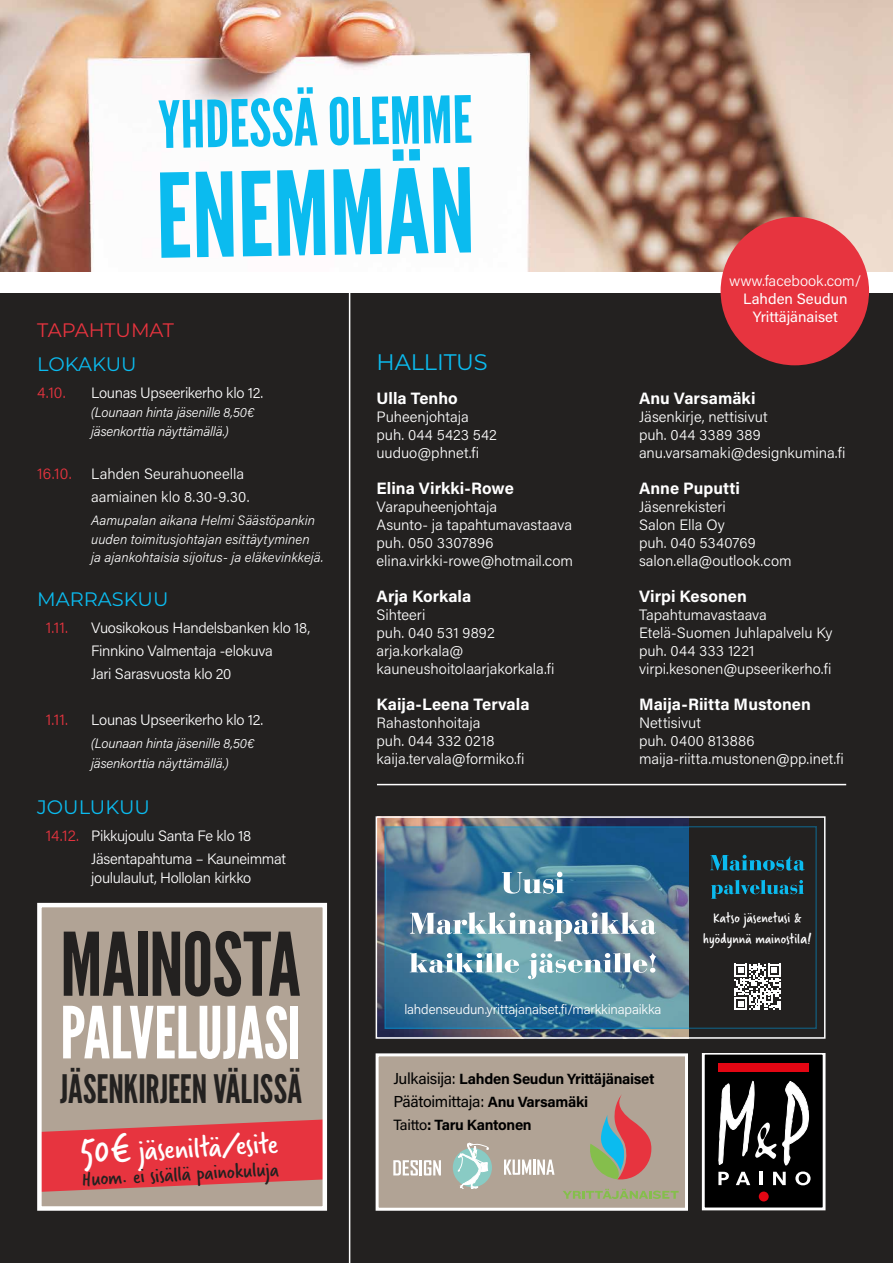
<style>
.page{position:relative;width:893px;height:1263px;background:#fff}
.page>*{position:absolute;margin:0;border:0;box-sizing:border-box;transform-origin:0 0}
.t1{font:87.3px "League Gothic";letter-spacing:-.005em;color:#232120}
.t2{font:71.55px "League Gothic";letter-spacing:-.005em;color:#fff}
.t3{font:39.15px "League Gothic";color:#232120}
.t4{font:31.35px "Verveine";color:#fff}
.t5{font:22.5px "Montserrat";letter-spacing:-.005em;color:#0bbbef}
.t6{font:21.9px "Verveine";color:#232120}
.t7{font:19.5px "Montserrat";color:#0bbbef}
.t8{font:19.5px "Montserrat";color:#e7343f}
.t9{font:700 16.5px "Acumin Pro";color:#fff}
.t10{font:15.9px "Acumin Pro";letter-spacing:-.025em;color:#000}
.t11{font:300 15.75px "Acumin Pro";color:#e7343f}
.t12{font:300 15px/18px "Acumin Pro";letter-spacing:-.005em;color:#fff}
.t13{font:15px/21px "Verveine";letter-spacing:.005em;color:#fff;text-align:center}
.t14{font:300 15px "Acumin Pro";letter-spacing:-.025em;color:#fff}
.t15{font:15px/18px "Acumin Pro";color:#fff;text-align:center}
.t16{font:700 14.85px "Acumin Pro";letter-spacing:-.02em;color:#000}
.t17{font:italic 300 13.5px/19.2px "Acumin Pro";color:#fff}
.t18{font:300 13.5px "Acumin Pro";letter-spacing:-.01em;color:#fff}
.s1{font-size:15.75px;color:#e7343f}
.s2{font-size:70.95px}
.s3{font-size:39.75px}
.s4{font-size:16.5px}
.s5{font-weight:400;font-size:15.9px}
.s6{font-weight:700;font-size:14.85px}
.s7{font-weight:400}
</style>
<div class="page">
<img style="left:0;top:0;width:893px;height:272px">
<svg style="left:158px;top:87px;width:313px;height:171px"></svg>
<div style="left:0;top:287px;width:893px;height:976px;background:#232120"></div>
<div style="left:0;top:272px;width:893px;height:21px;background:#fff"></div>
<svg style="left:37px;top:293px;width:313px;height:970px"></svg>
<div style="left:721px;top:217px;width:148px;height:148px;background:#e7343f;border-radius:50%"></div>
<div style="left:39px;top:905px;width:286px;height:303px;background:#b1a395"></div>
<svg style="left:42px;top:1119px;width:280px;height:73px"></svg>
<div style="left:37px;top:903px;width:290px;height:308px;border:4px solid #fff"></div>
<hr style="left:377px;top:784px;width:469px;height:1px;background:#fff">
<div style="left:376px;top:1053px;width:312px;height:158px;background:#b1a395;border:3px solid #fff"></div>
<svg style="left:702px;top:1053px;width:123px;height:157px"></svg>
<svg style="left:563px;top:1189px;width:116px;height:10px"></svg>
<svg style="left:590px;top:1095px;width:61px;height:85px"></svg>
<div style="left:453px;top:1148px;width:39px;height:39px;background:#89cbc4;border-radius:50%"></div>
<svg style="left:458px;top:1143px;width:30px;height:46px"></svg>
<svg style="left:393px;top:1160px;width:48px;height:15px"></svg>
<svg style="left:504px;top:1159px;width:50px;height:16px"></svg>
<img style="left:379px;top:819px;width:310px;height:217px">
<svg style="left:387px;top:829px;width:302px;height:197px"></svg>
<svg style="left:410px;top:953px;width:246px;height:26px"></svg>
<svg style="left:410px;top:912px;width:246px;height:29px"></svg>
<svg style="left:502px;top:872px;width:62px;height:22px"></svg>
<div style="left:376px;top:816px;width:449px;height:223px;border:2px solid #fff"></div>
<svg style="left:711px;top:880px;width:93px;height:19px"></svg>
<svg style="left:710px;top:855px;width:95px;height:16px"></svg>
<svg style="left:734px;top:964px;width:47px;height:46px"></svg>
<h3 class="t8" style="left:37px;top:316px;width:138px">TAPAHTUMAT</h3>
<h3 class="t7" style="left:37px;top:350px;width:101px">LOKAKUU</h3>
<p class="t11" style="left:37px;top:382px;width:30px">4.10.</p>
<p class="t12" style="left:91px;top:383px;width:174px">Lounas Upseerikerho klo 12.</p>
<p class="t17" style="left:91px;top:402px;width:165px">(Lounaan hinta jäsenille 8,50€ jäsenkorttia näyttämällä.)</p>
<p class="t12" style="left:91px;top:461px;width:160px;line-height:23px;text-indent:-54px"><span class="s1">16.10.</span> Lahden Seurahuoneella aamiainen klo 8.30-9.30.</p>
<p class="t17" style="left:91px;top:510px;width:234px;line-height:18.8px">Aamupalan aikana Helmi Säästöpankin uuden toimitusjohtajan esittäytyminen<br>ja ajankohtaisia sijoitus- ja eläkevinkkejä.</p>
<h3 class="t7" style="left:37px;top:586px;width:133px">MARRASKUU</h3>
<p class="t11" style="left:46px;top:617px;width:24px">1.11.</p>
<p class="t12" style="left:91px;top:616px;width:221px;line-height:23px">Vuosikokous Handelsbanken klo 18,<br>Finnkino Valmentaja -elokuva<br>Jari Sarasvuosta klo 20</p>
<p class="t11" style="left:46px;top:709px;width:24px">1.11.</p>
<p class="t12" style="left:91px;top:710px;width:174px">Lounas Upseerikerho klo 12.</p>
<p class="t17" style="left:91px;top:733px;width:165px">(Lounaan hinta jäsenille 8,50€ jäsenkorttia näyttämällä.)</p>
<h3 class="t7" style="left:37px;top:793px;width:114px">JOULUKUU</h3>
<p class="t12" style="left:91px;top:823px;width:196px;line-height:23px;text-indent:-45px"><span class="s1">14.12.</span> Pikkujoulu Santa Fe klo 18<br>Jäsentapahtuma – Kauneimmat</p>
<p class="t14" style="left:91px;top:867px;width:162px">joululaulut, Hollolan kirkko</p>
<h1 class="t1" style="left:60px;top:913px;width:242px">MAINOSTA</h1>
<h2 class="t2" style="left:60px;top:990px;width:242px">PALVELUJA<span class="s2">SI</span></h2>
<h3 class="t3" style="left:60px;top:1065px;width:243px">JÄSENKIRJEEN VÄLISSÄ</h3>
<h3 class="t4" style="left:80px;top:1132px;width:199px;rotate:-3deg"><span class="s3">50€</span> jäseniltä/esite</h3>
<h3 class="t6" style="left:81px;top:1164px;width:199px;rotate:-3deg">Huom. ei sisällä painokuluja</h3>
<h3 class="t5" style="left:376px;top:347px;width:113px">HALLITUS</h3>
<p class="t9" style="left:376px;top:387px;width:83px">Ulla Tenho</p>
<p class="t12" style="left:376px;top:407px;width:122px">Puheenjohtaja puh. 044 5423 542 uuduo@phnet.fi</p>
<p class="t9" style="left:376px;top:477px;width:139px">Elina Virkki-Rowe</p>
<p class="t12" style="left:376px;top:497px;width:198px">Varapuheenjohtaja<br>Asunto- ja tapahtumavastaava puh. 050 3307896 elina.virkki-rowe@hotmail.com</p>
<p class="t9" style="left:376px;top:585px;width:96px">Arja Korkala</p>
<p class="t12" style="left:376px;top:605px;width:179px">Sihteeri<br>puh. 040 531 9892 arja.korkala@ kauneushoitolaarjakorkala.fi</p>
<p class="t9" style="left:376px;top:693px;width:155px">Kaija-Leena Tervala</p>
<p class="t12" style="left:376px;top:713px;width:150px">Rahastonhoitaja<br>puh. 044 332 0218 kaija.tervala@formiko.fi</p>
<p class="t12" style="left:729px;top:271px;width:134px">www.facebook.com/</p>
<p class="t15" style="left:743px;top:289px;width:106px">Lahden Seudun<br>Yrittäjänaiset</p>
<p class="t9" style="left:639px;top:387px;width:118px">Anu Varsamäki</p>
<p class="t12" style="left:639px;top:407px;width:208px">Jäsenkirje, nettisivut<br>puh. 044 3389 389 anu.varsamaki@designkumina.fi</p>
<p class="t9" style="left:639px;top:477px;width:102px">Anne Puputti</p>
<p class="t12" style="left:639px;top:497px;width:154px">Jäsenrekisteri<br>Salon Ella Oy<br>puh. 040 5340769 salon.ella@outlook.com</p>
<p class="t9" style="left:639px;top:585px;width:109px">Virpi Kesonen</p>
<p class="t12" style="left:639px;top:605px;width:195px">Tapahtumavastaava<br>Etelä-Suomen Juhlapalvelu Ky puh. 044 333 1221 virpi.kesonen@upseerikerho.fi</p>
<p class="t9" style="left:639px;top:693px;width:173px">Maija-Riitta Mustonen</p>
<p class="t12" style="left:639px;top:713px;width:206px">Nettisivut<br>puh. 0400 813886 maija-riitta.mustonen@pp.inet.fi</p>
<p class="t13" style="left:703px;top:907px;width:110px">Katso jäsenetusi &amp; hyödynnä mainostil<span class="s4">a!</span></p>
<p class="t18" style="left:404px;top:1000px;width:259px">lahdenseudun.yrittajanaiset.fi/markkinapaikka</p>
<p class="t16" style="left:393px;top:1068px;width:263px"><span class="s5">Julkaisija:</span> Lahden Seudun Yrittäjänaiset</p>
<p class="t10" style="left:393px;top:1090px;width:196px">Päätoimittaja: <span class="s6">Anu Varsamäki</span></p>
<p class="t16" style="left:393px;top:1114px;width:140px"><span class="s7">Taitto</span>: Taru Kantonen</p>
</div>
